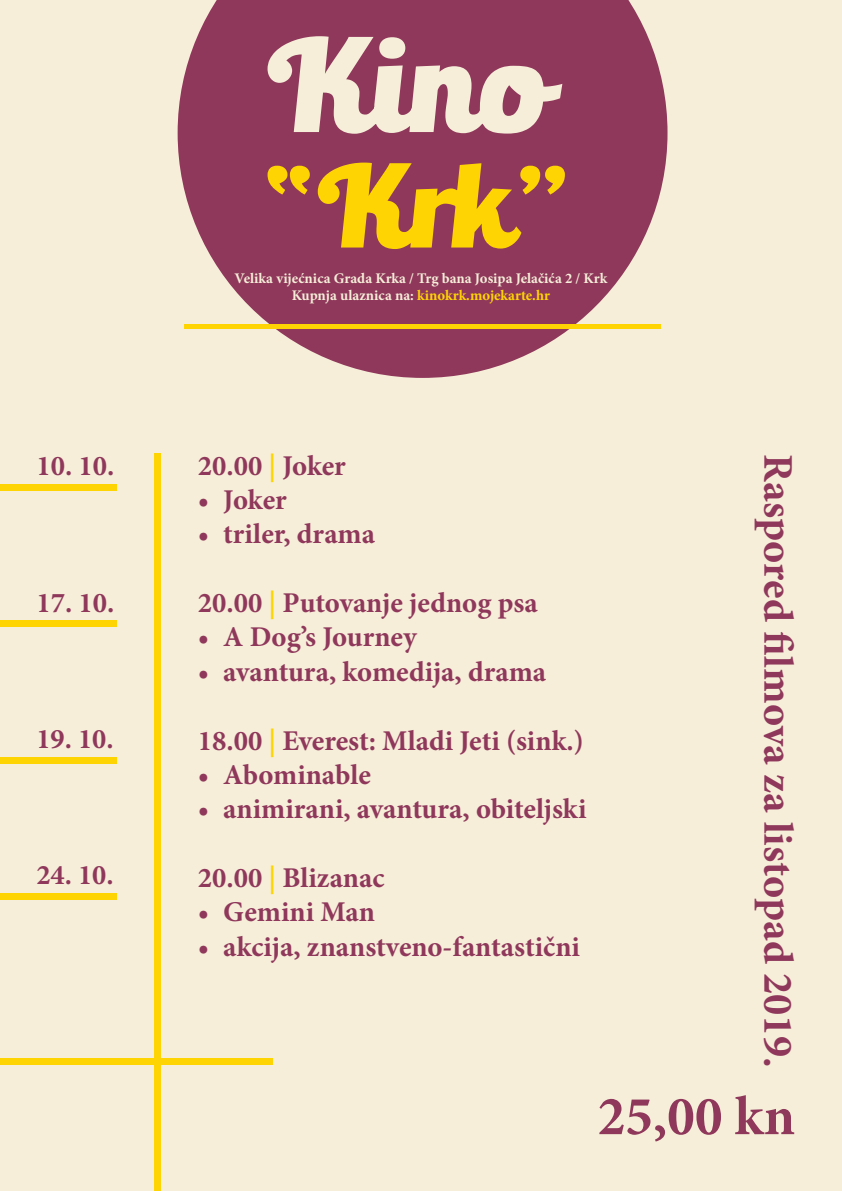
<style>
.page{position:relative;width:842px;height:1191px;background:#f6eed9}
.page>*{position:absolute;margin:0;border:0;box-sizing:border-box;transform-origin:0 0}
.t1{font:700 55.5px "Minion Pro";color:#8f385b}
.t2{font:700 42.2px "Minion Pro";color:#8f385b}
.t3{font:700 28.6px "Minion Pro";color:#8f385b}
.t4{font:700 28.4px "Minion Pro";color:#8f385b}
.t5{font:700 14.7px "Minion Pro";color:#f6eed9}
.t6{font:700 14.7px "Minion Pro";color:#fed503}
.s1{color:#f6eed9}
.s2{color:#fed503}
</style>
<div class="page">
<div style="left:154px;top:454px;width:7px;height:737px;background:#fed503"></div>
<div style="left:0;top:484px;width:117px;height:6px;background:#fed503"></div>
<div style="left:0;top:620px;width:117px;height:7px;background:#fed503"></div>
<div style="left:0;top:757px;width:117px;height:6px;background:#fed503"></div>
<div style="left:0;top:893px;width:117px;height:7px;background:#fed503"></div>
<svg style="left:178px;top:0;width:489px;height:378px;fill:#8f385b"></svg>
<svg style="left:268px;top:36px;width:294px;height:98px"></svg>
<svg style="left:268px;top:163px;width:297px;height:86px;background:#be7b35"></svg>
<div style="left:184px;top:324px;width:477px;height:5px;background:#fed503"></div>
<div style="left:0;top:1057px;width:272px;height:7px;background:#fed503"></div>
<p class="t5" style="left:235px;top:268px;width:374px">Velika vijećnica Grada Krka / Trg bana Josipa Jelačića 2 / Krk</p>
<p class="t6" style="left:292px;top:285px;width:260px"><span class="s1">Kupnja ulaznica na:</span> kinokrk.mojekarte.hr</p>
<p class="t3" style="left:36px;top:445px;width:80px">10. 10.</p>
<p class="t3" style="left:36px;top:583px;width:80px">17. 10.</p>
<p class="t4" style="left:36px;top:719px;width:79px">19. 10.</p>
<p class="t4" style="left:36px;top:855px;width:79px">24. 10.</p>
<p class="t3" style="left:198px;top:445px;width:150px">20.00 <span class="s2">|</span> Joker</p>
<p class="t3" style="left:198px;top:479px;width:90px">• Joker</p>
<p class="t3" style="left:198px;top:514px;width:179px">• triler, drama</p>
<p class="t3" style="left:198px;top:583px;width:341px">20.00 <span class="s2">|</span> Putovanje jednog psa</p>
<p class="t3" style="left:198px;top:617px;width:221px">• A Dog’s Journey</p>
<p class="t3" style="left:198px;top:651px;width:350px">• avantura, komedija, drama</p>
<p class="t3" style="left:198px;top:720px;width:387px">18.00 <span class="s2">|</span> Everest: Mladi Jeti (sink.)</p>
<p class="t3" style="left:198px;top:754px;width:175px">• Abominable</p>
<p class="t3" style="left:198px;top:789px;width:390px">• animirani, avantura, obiteljski</p>
<p class="t3" style="left:198px;top:857px;width:188px">20.00 <span class="s2">|</span> Blizanac</p>
<p class="t3" style="left:198px;top:892px;width:179px">• Gemini Man</p>
<p class="t3" style="left:198px;top:926px;width:384px">• akcija, znanstveno-fantastični</p>
<p class="t2" style="left:808px;top:454px;width:616px;rotate:90deg">Raspored filmova za listopad 2019.</p>
<p class="t1" style="left:597px;top:1077px;width:199px">25,00 kn</p>
</div>
